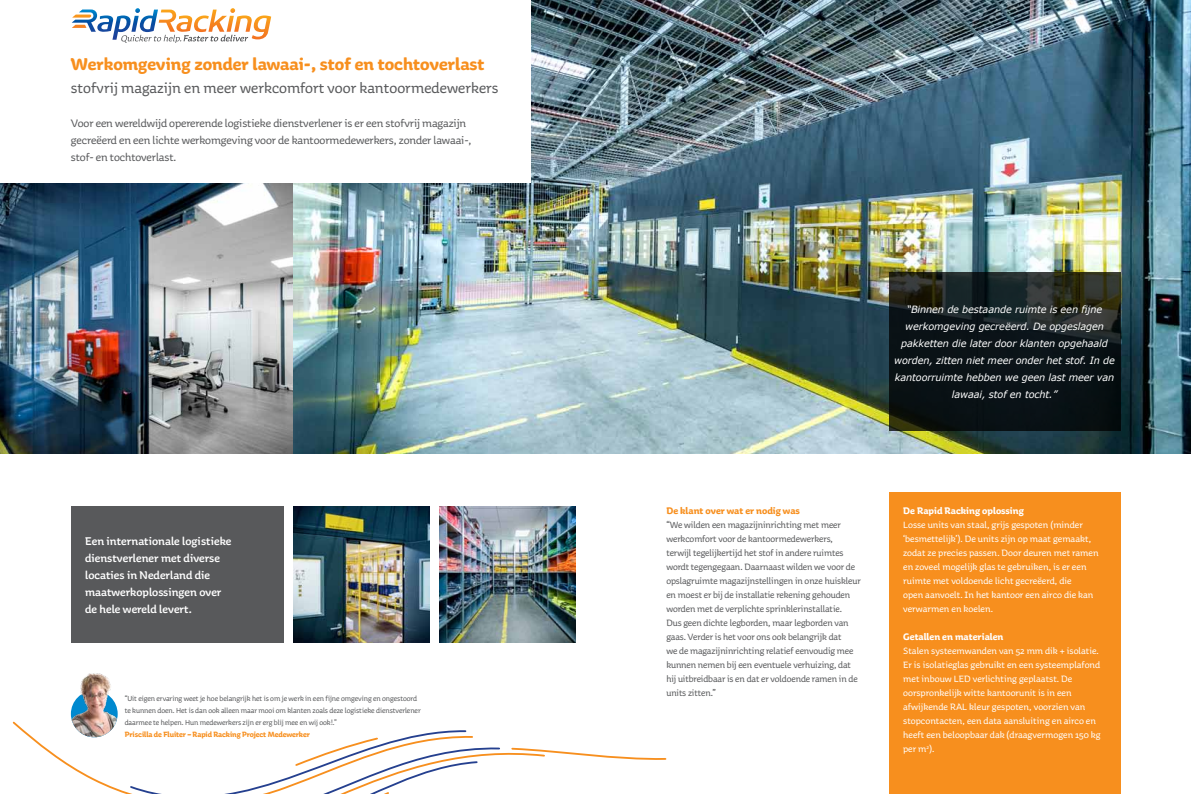
<style>
.page{position:relative;width:1191px;height:794px;background:#fff}
.page>*{position:absolute;margin:0;border:0;box-sizing:border-box;transform-origin:0 0}
.t1{font:700 18px "Aniuk";color:#f78f1e}
.t2{font:16px "Aniuk";color:#58595b}
.t3{font:12px/17px "Aniuk";letter-spacing:-.01em;color:#58595b}
.t4{font:500 12px/17px "Aniuk";color:#fff}
.t5{font:10px/14px "Aniuk";color:#fff}
.t6{font:10px/14px "Aniuk";letter-spacing:-.01em;color:#58595b}
.t7{font:italic 10px/17px "Verdana";letter-spacing:-.01em;color:#fff;text-align:center}
.t8{font:700 10px "Aniuk";color:#fff}
.t9{font:700 10px "Aniuk";color:#f78f1e}
.t10{font:8px/12px "Aniuk";letter-spacing:-.01em;color:#58595b}
.t11{font:700 8px "Aniuk";letter-spacing:-.01em;color:#f78f1e}
</style>
<div class="page">
<svg style="left:12px;top:721px;width:655px;height:73px"></svg>
<svg style="left:129px;top:729px;width:417px;height:65px"></svg>
<img style="left:71px;top:673px;width:47px;height:64px">
<img style="left:0;top:183px;width:293px;height:271px">
<img style="left:293px;top:0;width:898px;height:454px">
<img style="left:293px;top:506px;width:136px;height:137px">
<img style="left:439px;top:506px;width:136px;height:137px">
<div style="left:0;top:0;width:530px;height:183px;background:#fff"></div>
<div style="left:889px;top:493px;width:231px;height:301px;background:#f78f1e"></div>
<div style="left:71px;top:506px;width:212px;height:137px;background:#58595b"></div>
<svg style="left:889px;top:272px;width:231px;height:159px;background:#12191a"></svg>
<svg style="left:72px;top:8px;width:199px;height:35px"></svg>
<h1 class="t1" style="left:71px;top:54px;width:415px">Werkomgeving zonder lawaai-, stof en tochtoverlast</h1>
<h2 class="t2" style="left:71px;top:79px;width:429px">stofvrij magazijn en meer werkcomfort voor kantoormedewerkers</h2>
<p class="t3" style="left:71px;top:115px;width:402px">Voor een wereldwijd opererende logistieke dienstverlener is er een stofvrij magazijn gecreëerd en een lichte werkomgeving voor de kantoormedewerkers, zonder lawaai-, stof- en tochtoverlast.</p>
<p class="t4" style="left:85px;top:533px;width:148px">Een internationale logistieke dienstverlener met diverse locaties in Nederland die maatwerkoplossingen over de hele wereld levert.</p>
<p class="t10" style="left:125px;top:692px;width:297px">“Uit eigen ervaring weet je hoe belangrijk het is om je werk in een fijne omgeving en ongestoord te kunnen doen. Het is dan ook alleen maar mooi om klanten zoals deze logistieke dienstverlener daarmee te helpen. Hun medewerkers zijn er erg blij mee en wij ook!.”</p>
<p class="t11" style="left:125px;top:730px;width:186px">Priscilla de Fluiter – Rapid Racking Project Medewerker</p>
<p class="t7" style="left:894px;top:301px;width:222px">“Binnen de bestaande ruimte is een fijne werkomgeving gecreëerd. De opgeslagen pakketten die later door klanten opgehaald worden, zitten niet meer onder het stof. In de kantoorruimte hebben we geen last meer van lawaai, stof en tocht.”</p>
<p class="t9" style="left:666px;top:505px;width:135px">De klant over wat er nodig was</p>
<p class="t6" style="left:666px;top:518px;width:196px">“We wilden een magazijninrichting met meer werkcomfort voor de kantoormedewerkers,<br>terwijl tegelijkertijd het stof in andere ruimtes wordt tegengegaan. Daarnaast wilden we voor de opslagruimte magazijnstellingen in onze huiskleur en moest er bij de installatie rekening gehouden worden met de verplichte sprinklerinstallatie.<br>Dus geen dichte legborden, maar legborden van gaas. Verder is het voor ons ook belangrijk dat<br>we de magazijninrichting relatief eenvoudig mee kunnen nemen bij een eventuele verhuizing, dat hij uitbreidbaar is en dat er voldoende ramen in de units zitten.”</p>
<p class="t8" style="left:903px;top:505px;width:122px">De Rapid Racking oplossing</p>
<p class="t5" style="left:903px;top:518px;width:197px">Losse units van staal, grijs gespoten (minder ‘besmettelijk’). De units zijn op maat gemaakt, zodat ze precies passen. Door deuren met ramen en zoveel mogelijk glas te gebruiken, is er een ruimte met voldoende licht gecreëerd, die<br>open aanvoelt. In het kantoor een airco die kan verwarmen en koelen.</p>
<p class="t8" style="left:903px;top:631px;width:102px">Getallen en materialen</p>
<p class="t5" style="left:903px;top:644px;width:199px">Stalen systeemwanden van 52 mm dik + isolatie.<br>Er is isolatieglas gebruikt en een systeemplafond met inbouw LED verlichting geplaatst. De oorspronkelijk witte kantoorunit is in een afwijkende RAL kleur gespoten, voorzien van stopcontacten, een data aansluiting en airco en heeft een beloopbaar dak (draagvermogen 150 kg per m<sup>2</sup>).</p>
</div>
